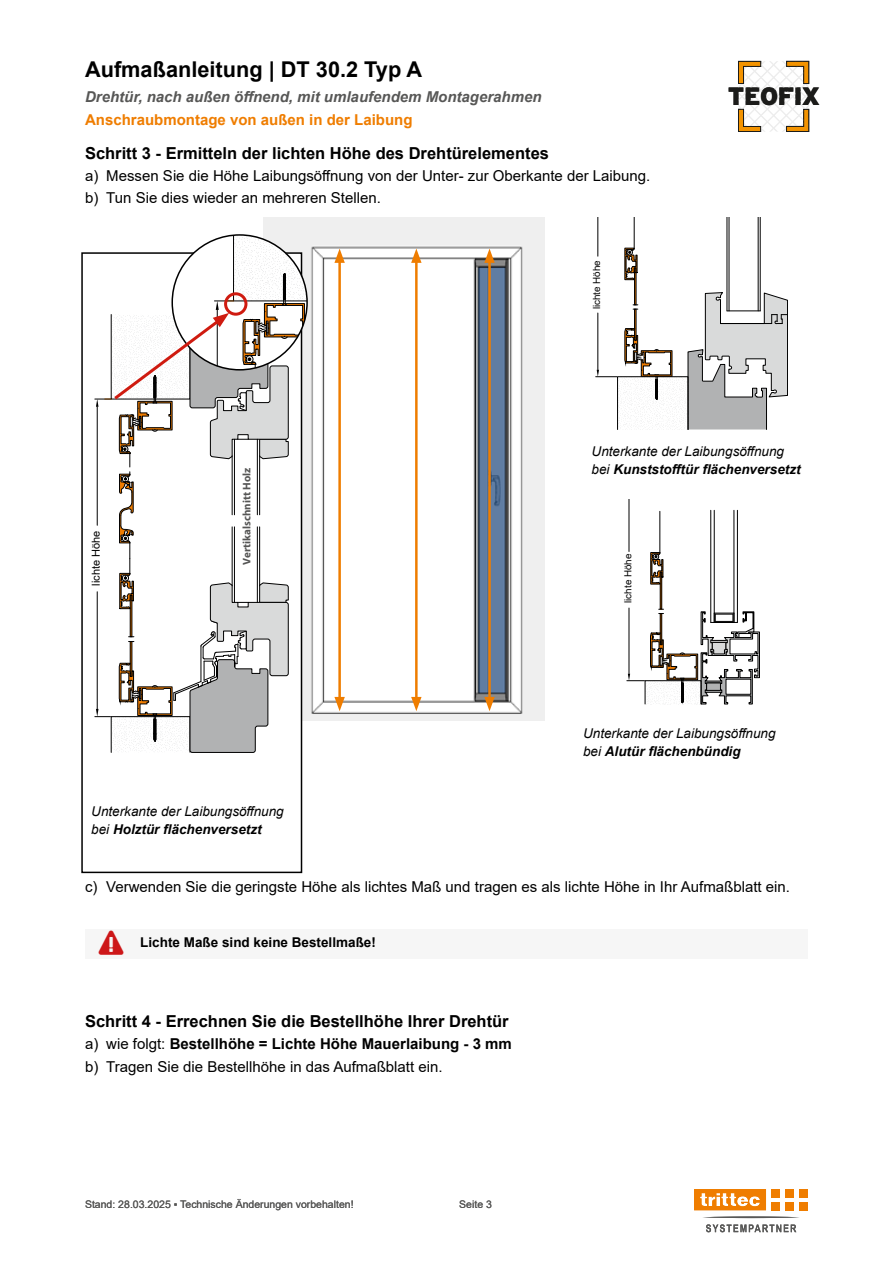
<style>
.page{position:relative;width:893px;height:1263px;background:#fff}
.page>*{position:absolute;margin:0;border:0;box-sizing:border-box;transform-origin:0 0}
.t1{font:900 25.05px "Interstate";letter-spacing:-.02em;color:#1c1c1a}
.t2{font:700 21.75px "Arial";color:#000}
.t3{font:700 16.5px "Arial";color:#000}
.t4{font:15px/22.2px "Arial";color:#000}
.t5{font:italic 700 15px "Arial";color:#575756}
.t6{font:700 15px "Arial";color:#ef7d00}
.t7{font:italic 13.5px/18px "Arial";color:#000}
.t8{font:700 13.5px "Arial";color:#000}
.t9{font:700 10.95px "Myriad Pro";color:#565655}
.t10{font:10.95px "Arial";color:#000}
.t11{font:10.5px "Arial";color:#575756}
.t12{font:9.9px "Arial";color:#000}
.s1{font-weight:700}
</style>
<div class="page">
<div style="left:85px;top:929px;width:723px;height:29px;background:#f6f6f6"></div>
<img style="left:264px;top:218px;width:281px;height:503px">
<hr style="left:338px;top:258px;width:3px;height:444px;background:#ef7d00">
<svg style="left:334px;top:697px;width:11px;height:14px"></svg>
<svg style="left:334px;top:249px;width:11px;height:14px"></svg>
<hr style="left:415px;top:258px;width:3px;height:444px;background:#ef7d00">
<svg style="left:411px;top:697px;width:11px;height:14px"></svg>
<svg style="left:411px;top:249px;width:11px;height:14px"></svg>
<hr style="left:488px;top:258px;width:3px;height:444px;background:#ef7d00">
<svg style="left:484px;top:697px;width:11px;height:14px"></svg>
<svg style="left:484px;top:249px;width:11px;height:14px"></svg>
<div style="left:81px;top:252px;width:221px;height:621px;border:2px solid #000"></div>
<hr style="left:727px;top:218px;width:1px;height:93px;background:#000">
<hr style="left:729px;top:218px;width:1px;height:93px;background:#000">
<hr style="left:758px;top:218px;width:1px;height:93px;background:#000">
<hr style="left:760px;top:218px;width:1px;height:93px;background:#000">
<svg style="left:688px;top:292px;width:99px;height:138px"></svg>
<hr style="left:727px;top:311px;width:33px;height:1px;background:#000">
<svg style="left:633px;top:305px;width:5px;height:5px"></svg>
<hr style="left:634px;top:218px;width:1px;height:30px;background:#000">
<div style="left:634px;top:268px;width:2px;height:37px;border:1px solid #000"></div>
<div style="left:634px;top:309px;width:2px;height:35px;border:1px solid #000"></div>
<hr style="left:598px;top:218px;width:1px;height:38px;background:#000">
<hr style="left:598px;top:313px;width:1px;height:57px;background:#000">
<svg style="left:596px;top:370px;width:21px;height:7px"></svg>
<svg style="left:625px;top:241px;width:12px;height:39px"></svg>
<svg style="left:625px;top:327px;width:47px;height:73px"></svg>
<hr style="left:737px;top:510px;width:1px;height:112px;background:#000">
<hr style="left:734px;top:510px;width:1px;height:112px;background:#000">
<hr style="left:714px;top:510px;width:1px;height:112px;background:#000">
<hr style="left:710px;top:510px;width:1px;height:112px;background:#000">
<hr style="left:660px;top:511px;width:1px;height:42px;background:#000">
<div style="left:660px;top:572px;width:2px;height:37px;border:1px solid #000"></div>
<hr style="left:629px;top:499px;width:1px;height:52px;background:#000">
<hr style="left:629px;top:608px;width:1px;height:66px;background:#000">
<svg style="left:627px;top:674px;width:17px;height:7px"></svg>
<svg style="left:650px;top:552px;width:13px;height:32px"></svg>
<svg style="left:650px;top:609px;width:110px;height:95px"></svg>
<svg style="left:95px;top:235px;width:212px;height:518px"></svg>
<div style="left:224px;top:292px;width:23px;height:24px;border:3px solid #cf1b10;border-radius:50%"></div>
<svg style="left:738px;top:61px;width:71px;height:71px"></svg>
<div style="left:772px;top:1189px;width:8px;height:8px;background:#ef7d00"></div>
<div style="left:772px;top:1202px;width:8px;height:8px;background:#ef7d00"></div>
<svg style="left:694px;top:1189px;width:72px;height:21px"></svg>
<div style="left:786px;top:1189px;width:8px;height:8px;background:#ef7d00"></div>
<div style="left:786px;top:1202px;width:8px;height:8px;background:#ef7d00"></div>
<div style="left:800px;top:1189px;width:8px;height:8px;background:#ef7d00"></div>
<div style="left:800px;top:1202px;width:8px;height:8px;background:#ef7d00"></div>
<svg style="left:703px;top:1216px;width:96px;height:2px"></svg>
<svg style="left:706px;top:1224px;width:90px;height:8px"></svg>
<h2 class="t2" style="left:85px;top:54px;width:339px">Aufmaßanleitung | DT 30.2 Typ A</h2>
<p class="t5" style="left:85px;top:87px;width:458px">Drehtür, nach außen öffnend, mit umlaufendem Montagerahmen</p>
<p class="t6" style="left:85px;top:109px;width:329px">Anschraubmontage von außen in der Laibung</p>
<p class="t3" style="left:85px;top:141px;width:465px">Schritt 3 - Ermitteln der lichten Höhe des Drehtürelementes</p>
<p class="t4" style="left:85px;top:164px;width:567px">a) Messen Sie die Höhe Laibungsöffnung von der Unter- zur Oberkante der Laibung. b) Tun Sie dies wieder an mehreren Stellen.</p>
<p class="t12" style="left:590px;top:309px;width:51px;rotate:-90deg">lichte Höhe</p>
<h1 class="t1" style="left:728px;top:82px;width:94px">TEOFIX</h1>
<p class="t10" style="left:89px;top:586px;width:57px;rotate:-90deg">lichte Höhe</p>
<p class="t9" style="left:240px;top:565px;width:98px;rotate:-90deg">Vertikalschnitt Holz</p>
<p class="t7" style="left:91px;top:802px;width:194px">Unterkante der Laibungsöffnung bei <span class="s1">Holztür flächenversetzt</span></p>
<p class="t7" style="left:592px;top:443px;width:211px">Unterkante der Laibungsöffnung bei <span class="s1">Kunststofftür flächenversetzt</span></p>
<p class="t12" style="left:621px;top:603px;width:51px;rotate:-90deg">lichte Höhe</p>
<p class="t7" style="left:583px;top:724px;width:194px">Unterkante der Laibungsöffnung bei <span class="s1">Alutür flächenbündig</span></p>
<p class="t4" style="left:85px;top:875px;width:706px">c) Verwenden Sie die geringste Höhe als lichtes Maß und tragen es als lichte Höhe in Ihr Aufmaßblatt ein.</p>
<p class="t8" style="left:140px;top:933px;width:237px">Lichte Maße sind keine Bestellmaße!</p>
<p class="t3" style="left:85px;top:1010px;width:425px">Schritt 4 - Errechnen Sie die Bestellhöhe Ihrer Drehtür</p>
<p class="t4" style="left:85px;top:1033px;width:428px">a) wie folgt: <span class="s1">Bestellhöhe = Lichte Höhe Mauerlaibung - 3 mm </span>b) Tragen Sie die Bestellhöhe in das Aufmaßblatt ein.</p>
<p class="t11" style="left:85px;top:1197px;width:270px">Stand: 28.03.2025 ▪ Technische Änderungen vorbehalten!</p>
<p class="t11" style="left:459px;top:1197px;width:34px">Seite 3</p>
</div>
